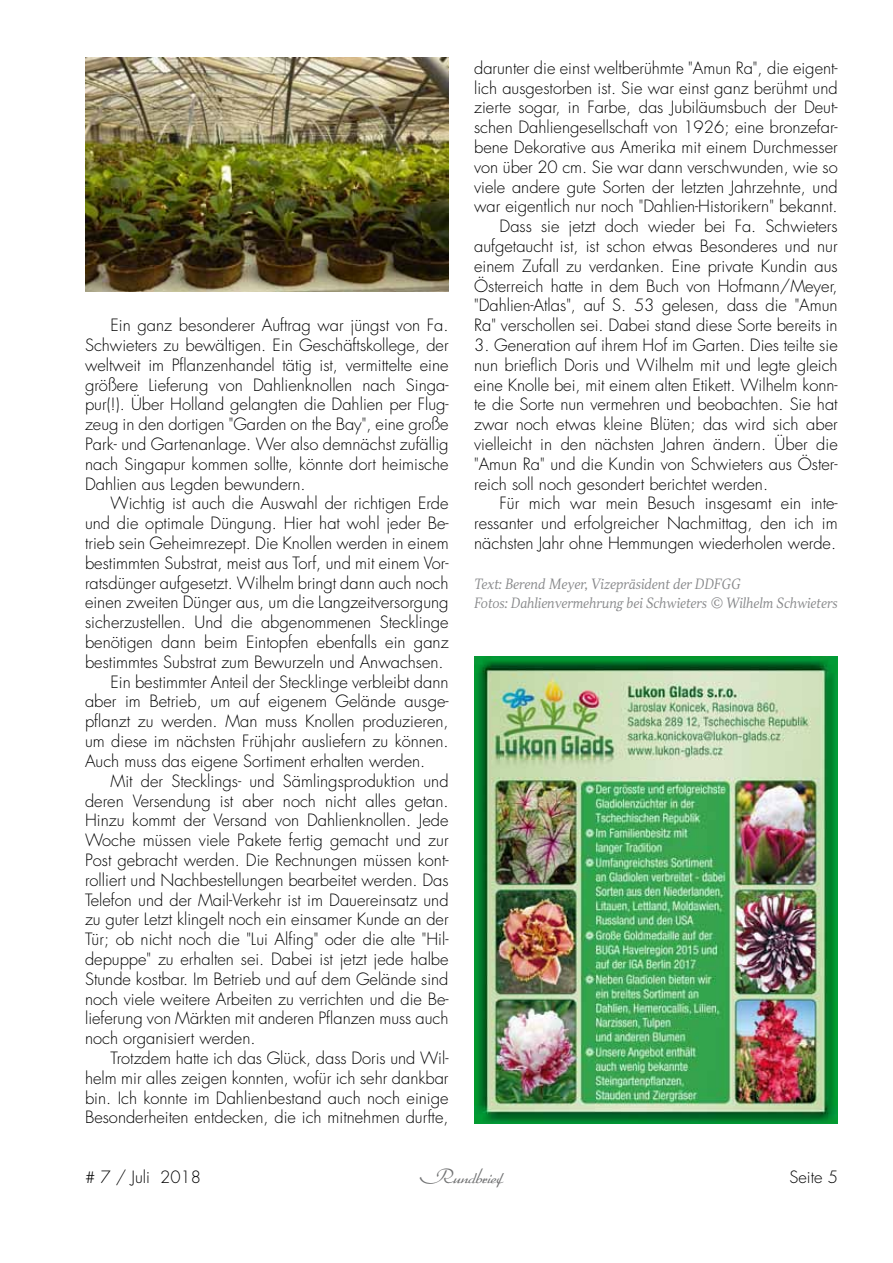
<style>
.page{position:relative;width:893px;height:1263px;background:#fff}
.page>*{position:absolute;margin:0;border:0;box-sizing:border-box;transform-origin:0 0}
.t1{font:300 19.5px "Arabella Pro";color:#707172}
.t2{font:300 16.5px/19.8px "Futura Std";color:#000;text-align:justify}
.t3{font:italic 300 13.5px/19.8px "TT Jenevers";color:#87888a}
</style>
<div class="page">
<img style="left:85px;top:58px;width:364px;height:234px">
<img style="left:474px;top:656px;width:364px;height:467px">
<p class="t2" style="left:85px;top:316px;width:365px;text-indent:26px">Ein ganz besonderer Auftrag war jüngst von Fa.<br>Schwieters zu bewältigen. Ein Geschäftskollege, der weltweit im Pflanzenhandel tätig ist, vermittelte eine größere Lieferung von Dahlienknollen nach Singa&shy;pur(!). Über Holland gelangten die Dahlien per Flug&shy;zeug in den dortigen "Garden on the Bay", eine große Park- und Gartenanlage. Wer also demnächst zufällig nach Singapur kommen sollte, könnte dort heimische Dahlien aus Legden bewundern.</p>
<p class="t2" style="left:111px;top:494px;width:340px">Wichtig ist auch die Auswahl der richtigen Erde</p>
<p class="t2" style="left:85px;top:514px;width:365px">und die optimale Düngung. Hier hat wohl jeder Be-</p>
<p class="t2" style="left:85px;top:534px;width:365px">trieb sein Geheimrezept. Die Knollen werden in einem</p>
<p class="t2" style="left:85px;top:553px;width:365px">bestimmten Substrat, meist aus Torf, und mit einem Vor-</p>
<p class="t2" style="left:85px;top:573px;width:365px">ratsdünger aufgesetzt. Wilhelm bringt dann auch noch</p>
<p class="t2" style="left:85px;top:593px;width:365px">einen zweiten Dünger aus, um die Langzeitversorgung</p>
<p class="t2" style="left:85px;top:613px;width:365px">sicherzustellen. Und die abgenommenen Stecklinge</p>
<p class="t2" style="left:85px;top:633px;width:365px">benötigen dann beim Eintopfen ebenfalls ein ganz</p>
<p class="t2" style="left:85px;top:652px;width:360px">bestimmtes Substrat zum Bewurzeln und Anwachsen.</p>
<p class="t2" style="left:111px;top:672px;width:340px">Ein bestimmter Anteil der Stecklinge verbleibt dann</p>
<p class="t2" style="left:85px;top:692px;width:365px">aber im Betrieb, um auf eigenem Gelände ausge-</p>
<p class="t2" style="left:85px;top:712px;width:365px">pflanzt zu werden. Man muss Knollen produzieren,</p>
<p class="t2" style="left:85px;top:732px;width:365px">um diese im nächsten Frühjahr ausliefern zu können.</p>
<p class="t2" style="left:85px;top:751px;width:342px">Auch muss das eigene Sortiment erhalten werden.</p>
<p class="t2" style="left:111px;top:771px;width:340px">Mit der Stecklings- und Sämlingsproduktion und</p>
<p class="t2" style="left:85px;top:791px;width:365px">deren Versendung ist aber noch nicht alles getan.</p>
<p class="t2" style="left:85px;top:811px;width:365px">Hinzu kommt der Versand von Dahlienknollen. Jede</p>
<p class="t2" style="left:85px;top:831px;width:365px">Woche müssen viele Pakete fertig gemacht und zur</p>
<p class="t2" style="left:85px;top:850px;width:365px">Post gebracht werden. Die Rechnungen müssen kont-</p>
<p class="t2" style="left:85px;top:870px;width:365px">rolliert und Nachbestellungen bearbeitet werden. Das</p>
<p class="t2" style="left:85px;top:890px;width:365px">Telefon und der Mail-Verkehr ist im Dauereinsatz und</p>
<p class="t2" style="left:85px;top:910px;width:365px">zu guter Letzt klingelt noch ein einsamer Kunde an der</p>
<p class="t2" style="left:85px;top:930px;width:365px">Tür; ob nicht noch die "Lui Alfing" oder die alte "Hil-</p>
<p class="t2" style="left:85px;top:949px;width:365px">depuppe" zu erhalten sei. Dabei ist jetzt jede halbe</p>
<p class="t2" style="left:85px;top:969px;width:365px">Stunde kostbar. Im Betrieb und auf dem Gelände sind</p>
<p class="t2" style="left:85px;top:989px;width:365px">noch viele weitere Arbeiten zu verrichten und die Be-</p>
<p class="t2" style="left:85px;top:1009px;width:365px">lieferung von Märkten mit anderen Pflanzen muss auch</p>
<p class="t2" style="left:85px;top:1029px;width:172px">noch organisiert werden.</p>
<p class="t2" style="left:111px;top:1048px;width:339px">Trotzdem hatte ich das Glück, dass Doris und Wil-</p>
<p class="t2" style="left:85px;top:1068px;width:365px">helm mir alles zeigen konnten, wofür ich sehr dankbar</p>
<p class="t2" style="left:85px;top:1088px;width:365px">bin. Ich konnte im Dahlienbestand auch noch einige</p>
<p class="t2" style="left:85px;top:1108px;width:365px">Besonderheiten entdecken, die ich mitnehmen durfte,</p>
<p class="t2" style="left:474px;top:58px;width:365px;text-align:right">darunter die einst weltberühmte "Amun Ra", die eigent&shy;lich ausgestorben ist. Sie war einst ganz berühmt und zierte sogar, in Farbe, das Jubiläumsbuch der Deut&shy;schen Dahliengesellschaft von 1926; eine bronzefar&shy;bene Dekorative aus Amerika mit einem Durchmesser von über 20 cm. Sie war dann verschwunden, wie so viele andere gute Sorten der letzten Jahrzehnte, und war eigentlich nur noch "Dahlien-Historikern" bekannt.<br>Dass sie jetzt doch wieder bei Fa. Schwieters aufgetaucht ist, ist schon etwas Besonderes und nur einem Zufall zu verdanken. Eine private Kundin aus Österreich hatte in dem Buch von Hofmann/Meyer, "Dahlien-Atlas", auf S. 53 gelesen, dass die "Amun Ra" verschollen sei. Dabei stand diese Sorte bereits in</p>
<p class="t2" style="left:474px;top:336px;width:365px">3. Generation auf ihrem Hof im Garten. Dies teilte sie nun brieflich Doris und Wilhelm mit und legte gleich eine Knolle bei, mit einem alten Etikett. Wilhelm konn&shy;te die Sorte nun vermehren und beobachten. Sie hat zwar noch etwas kleine Blüten; das wird sich aber vielleicht in den nächsten Jahren ändern. Über die "Amun Ra" und die Kundin von Schwieters aus Öster&shy;reich soll noch gesondert berichtet werden.</p>
<p class="t2" style="left:474px;top:494px;width:365px;text-indent:26px">Für mich war mein Besuch insgesamt ein inte&shy;ressanter und erfolgreicher Nachmittag, den ich im nächsten Jahr ohne Hemmungen wiederholen werde.</p>
<p class="t3" style="left:474px;top:574px;width:365px">Text: Berend Meyer, Vizepräsident der DDFGG<br>Fotos: Dahlienvermehrung bei Schwieters © Wilhelm Schwieters</p>
<p class="t1" style="left:420px;top:1165px;width:84px">Rundbrief</p>
<p class="t2" style="left:85px;top:1167px;width:118px"># 7 / Juli 2018</p>
<p class="t2" style="left:790px;top:1167px;width:50px">Seite 5</p>
</div>
